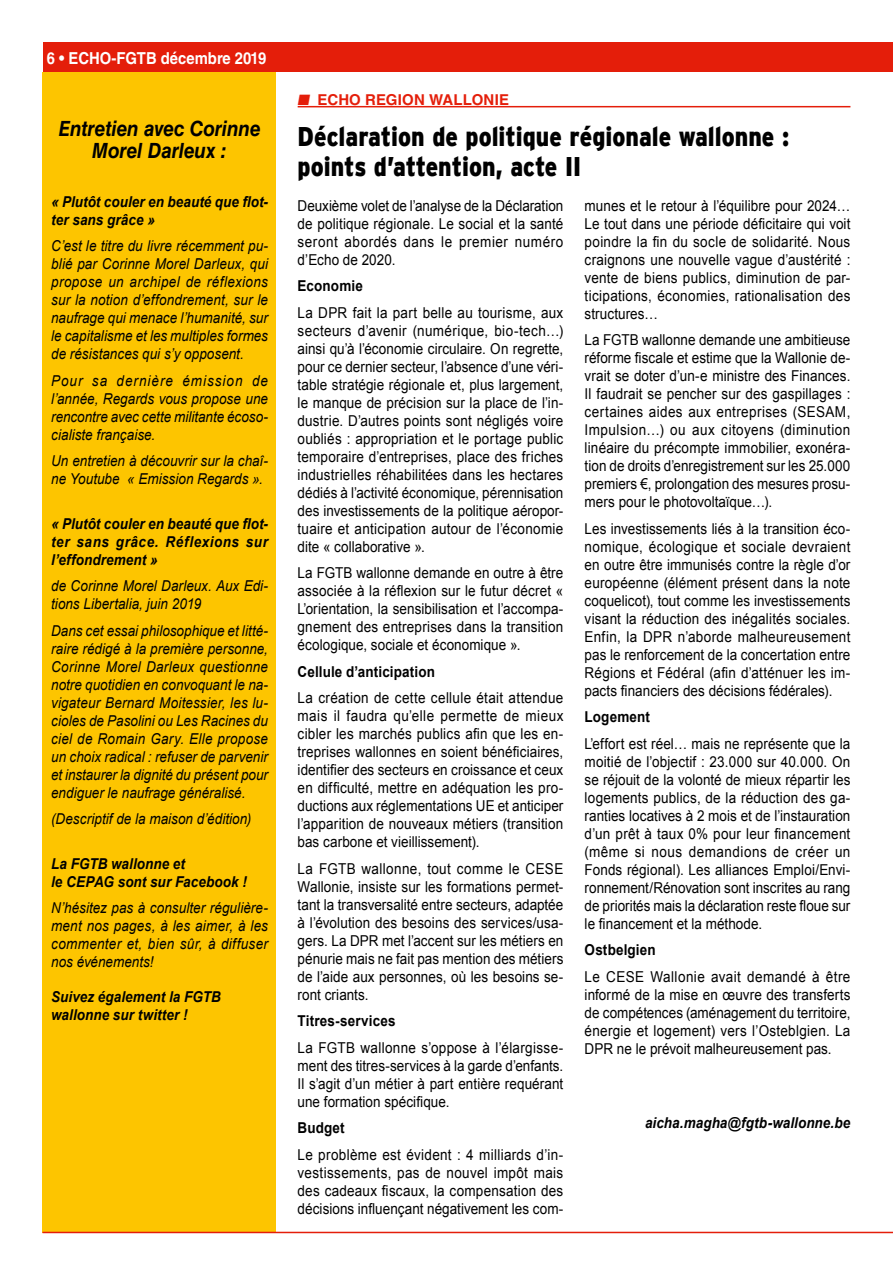
<style>
.page{position:relative;width:893px;height:1263px;background:#fff}
.page>*{position:absolute;margin:0;border:0;box-sizing:border-box;transform-origin:0 0}
.t1{font:900 27px/30px "Interstate";color:#000;scale:.85 1}
.t2{font:italic 700 21px/22.5px "Helvetica LT Std";letter-spacing:-.005em;color:#000;text-align:center;scale:.9 1}
.t3{font:700 16.5px "Helvetica LT Std";color:#fff;scale:.9 1}
.t4{font:15px/18px "Arial";letter-spacing:.005em;color:#000;text-align:justify;scale:.9 1}
.t5{font:italic 15px/18px "Arial";color:#000;text-align:justify;scale:.9 1}
.t6{font:italic 700 15px/18px "Arial";letter-spacing:.005em;color:#000;scale:.9 1}
.t7{font:700 15px "Arial";letter-spacing:.01em;color:#000;scale:.9 1}
.t8{font:700 15px "Helvetica LT Std";letter-spacing:.01em;color:#e41e0a}
</style>
<div class="page">
<div style="left:43px;top:43px;width:850px;height:29px;background:#e41e0a"></div>
<div style="left:43px;top:72px;width:233px;height:1161px;background:#fdc500"></div>
<hr style="left:43px;top:1232px;width:850px;height:1px;background:#e41e0a">
<hr style="left:298px;top:106px;width:552px;height:1px;background:#e41e0a">
<p class="t3" style="left:47px;top:48px;width:246px">6 • ECHO-FGTB décembre 2019</p>
<h2 class="t2" style="left:59px;top:117px;width:226px">Entretien avec Corinne<br>Morel Darleux :</h2>
<p class="t6" style="left:51px;top:193px;width:243px">« Plutôt couler en beauté que flot&shy;ter sans grâce »</p>
<p class="t5" style="left:51px;top:237px;width:242px">C’est le titre du livre récemment pu&shy;blié par Corinne Morel Darleux, qui propose un archipel de réflexions sur la notion d’effondrement, sur le naufrage qui menace l’humanité, sur le capitalisme et les multiples formes de résistances qui s’y opposent.</p>
<p class="t5" style="left:51px;top:372px;width:242px">Pour sa dernière émission de l’année, Regards vous propose une rencontre avec cette militante écoso&shy;cialiste française.</p>
<p class="t5" style="left:51px;top:452px;width:242px">Un entretien à découvrir sur la chaî&shy;ne Youtube « Emission Regards ».</p>
<p class="t6" style="left:51px;top:515px;width:243px;text-align:justify">« Plutôt couler en beauté que flot&shy;ter sans grâce. Réflexions sur l’effondrement »</p>
<p class="t5" style="left:51px;top:577px;width:242px">de Corinne Morel Darleux. Aux Edi&shy;tions Libertalia, juin 2019</p>
<p class="t5" style="left:51px;top:622px;width:242px">Dans cet essai philosophique et litté&shy;raire rédigé à la première personne, Corinne Morel Darleux questionne notre quotidien en convoquant le na&shy;vigateur Bernard Moitessier, les lu&shy;cioles de Pasolini ou Les Racines du ciel de Romain Gary. Elle propose un choix radical : refuser de parvenir et instaurer la dignité du présent pour endiguer le naufrage généralisé.</p>
<p class="t5" style="left:51px;top:810px;width:224px">(Descriptif de la maison d’édition)</p>
<p class="t6" style="left:51px;top:855px;width:219px">La FGTB wallonne et<br>le CEPAG sont sur Facebook !</p>
<p class="t5" style="left:51px;top:899px;width:242px">N’hésitez pas à consulter régulière&shy;ment nos pages, à les aimer, à les commenter et, bien sûr, à diffuser nos événements!</p>
<p class="t6" style="left:51px;top:989px;width:190px">Suivez également la FGTB wallonne sur twitter !</p>
<p class="t8" style="left:298px;top:90px;width:213px">■ ECHO REGION WALLONIE</p>
<h1 class="t1" style="left:298px;top:122px;width:580px">Déclaration de politique régionale wallonne : points d’attention, acte II</h1>
<p class="t4" style="left:298px;top:197px;width:297px">Deuxième volet de l’analyse de la Déclaration de politique régionale. Le social et la santé seront abordés dans le premier numéro d’Echo de 2020.</p>
<p class="t7" style="left:298px;top:276px;width:74px">Economie</p>
<p class="t4" style="left:298px;top:304px;width:297px">La DPR fait la part belle au tourisme, aux secteurs d’avenir (numérique, bio-tech…) ainsi qu’à l’économie circulaire. On regrette, pour ce dernier secteur, l’absence d’une véri&shy;table stratégie régionale et, plus largement, le manque de précision sur la place de l’in&shy;dustrie. D’autres points sont négligés voire oubliés : appropriation et le portage public temporaire d’entreprises, place des friches industrielles réhabilitées dans les hectares dédiés à l’activité économique, pérennisation des investissements de la politique aéropor&shy;tuaire et anticipation autour de l’économie dite « collaborative ».</p>
<p class="t4" style="left:298px;top:564px;width:297px">La FGTB wallonne demande en outre à être associée à la réflexion sur le futur décret « L’orientation, la sensibilisation et l’accompa&shy;gnement des entreprises dans la transition écologique, sociale et économique ».</p>
<p class="t7" style="left:298px;top:662px;width:154px">Cellule d’anticipation</p>
<p class="t4" style="left:298px;top:689px;width:297px">La création de cette cellule était attendue mais il faudra qu’elle permette de mieux cibler les marchés publics afin que les en&shy;treprises wallonnes en soient bénéficiaires, identifier des secteurs en croissance et ceux en difficulté, mettre en adéquation les pro&shy;ductions aux réglementations UE et anticiper l’apparition de nouveaux métiers (transition bas carbone et vieillissement).</p>
<p class="t4" style="left:298px;top:860px;width:297px">La FGTB wallonne, tout comme le CESE Wallonie, insiste sur les formations permet&shy;tant la transversalité entre secteurs, adaptée à l’évolution des besoins des services/usa&shy;gers. La DPR met l’accent sur les métiers en pénurie mais ne fait pas mention des métiers de l’aide aux personnes, où les besoins se&shy;ront criants.</p>
<p class="t7" style="left:298px;top:1011px;width:110px">Titres-services</p>
<p class="t4" style="left:298px;top:1039px;width:297px">La FGTB wallonne s’oppose à l’élargisse&shy;ment des titres-services à la garde d’enfants.<br>Il s’agit d’un métier à part entière requérant une formation spécifique.</p>
<p class="t7" style="left:298px;top:1118px;width:54px">Budget</p>
<p class="t4" style="left:298px;top:1146px;width:297px">Le problème est évident : 4 milliards d’in&shy;vestissements, pas de nouvel impôt mais des cadeaux fiscaux, la compensation des décisions influençant négativement les com-</p>
<p class="t4" style="left:585px;top:197px;width:297px">munes et le retour à l’équilibre pour 2024… Le tout dans une période déficitaire qui voit poindre la fin du socle de solidarité. Nous craignons une nouvelle vague d’austérité : vente de biens publics, diminution de par&shy;ticipations, économies, rationalisation des structures…</p>
<p class="t4" style="left:585px;top:331px;width:297px">La FGTB wallonne demande une ambitieuse réforme fiscale et estime que la Wallonie de&shy;vrait se doter d’un-e ministre des Finances.<br>Il faudrait se pencher sur des gaspillages : certaines aides aux entreprises (SESAM, Impulsion…) ou aux citoyens (diminution linéaire du précompte immobilier, exonéra&shy;tion de droits d’enregistrement sur les 25.000 premiers €, prolongation des mesures prosu&shy;mers pour le photovoltaïque…).</p>
<p class="t4" style="left:585px;top:520px;width:297px">Les investissements liés à la transition éco&shy;nomique, écologique et sociale devraient en outre être immunisés contre la règle d’or européenne (élément présent dans la note coquelicot), tout comme les investissements visant la réduction des inégalités sociales.<br>Enfin, la DPR n’aborde malheureusement pas le renforcement de la concertation entre Régions et Fédéral (afin d’atténuer les im&shy;pacts financiers des décisions fédérales).</p>
<p class="t7" style="left:585px;top:707px;width:74px">Logement</p>
<p class="t4" style="left:585px;top:735px;width:297px">L’effort est réel… mais ne représente que la moitié de l’objectif : 23.000 sur 40.000. On se réjouit de la volonté de mieux répartir les logements publics, de la réduction des ga&shy;ranties locatives à 2 mois et de l’instauration d’un prêt à taux 0% pour leur financement (même si nous demandions de créer un Fonds régional). Les alliances Emploi/Envi&shy;ronnement/Rénovation sont inscrites au rang de priorités mais la déclaration reste floue sur le financement et la méthode.</p>
<p class="t7" style="left:585px;top:940px;width:80px">Ostbelgien</p>
<p class="t4" style="left:585px;top:968px;width:297px">Le CESE Wallonie avait demandé à être informé de la mise en œuvre des transferts de compétences (aménagement du territoire, énergie et logement) vers l’Osteblgien. La DPR ne le prévoit malheureusement pas.</p>
<p class="t6" style="left:645px;top:1114px;width:230px">aicha.magha@fgtb-wallonne.be</p>
</div>
